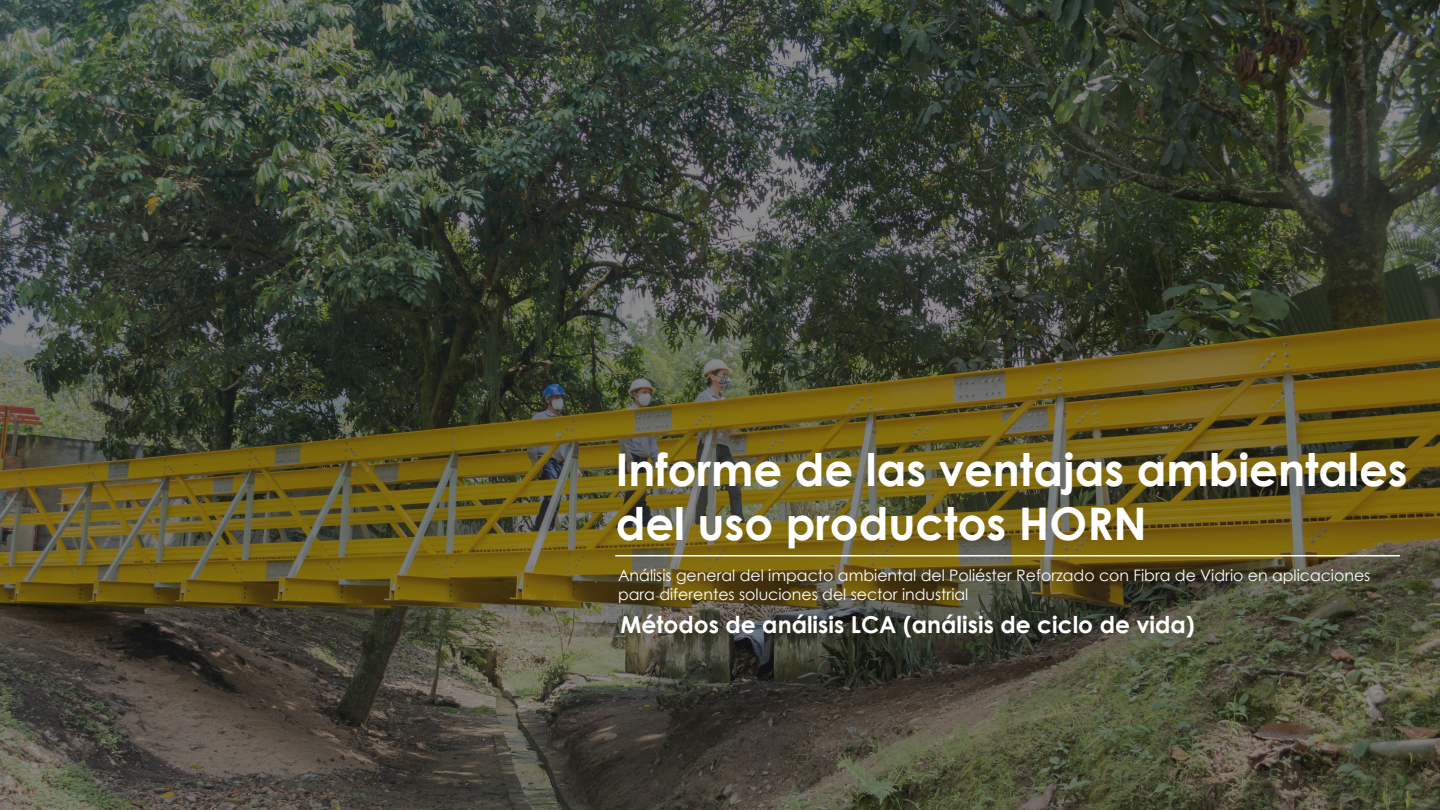
<style>
.page{position:relative;width:1440px;height:810px;background:#fff}
.page>*{position:absolute;margin:0;border:0;box-sizing:border-box;transform-origin:0 0}
.t1{font:700 45px/54px "Century Gothic";color:#fff}
.t2{font:700 23.33px "Century Gothic";color:#fff}
.t3{font:15.75px/18.9px "Century Gothic";color:#fff}
</style>
<div class="page">
<img style="left:0;top:0;width:1440px;height:810px">
<hr style="left:616px;top:555px;width:784px;height:1px;background:#fff">
<h1 class="t1" style="left:616px;top:441px;width:793px">Informe de las ventajas ambientales del uso productos HORN</h1>
<p class="t3" style="left:618px;top:565px;width:754px">Análisis general del impacto ambiental del Poliéster Reforzado con Fibra de Vidrio en aplicaciones para diferentes soluciones del sector industrial</p>
<h2 class="t2" style="left:621px;top:607px;width:576px">Métodos de análisis LCA (análisis de ciclo de vida)</h2>
</div>
